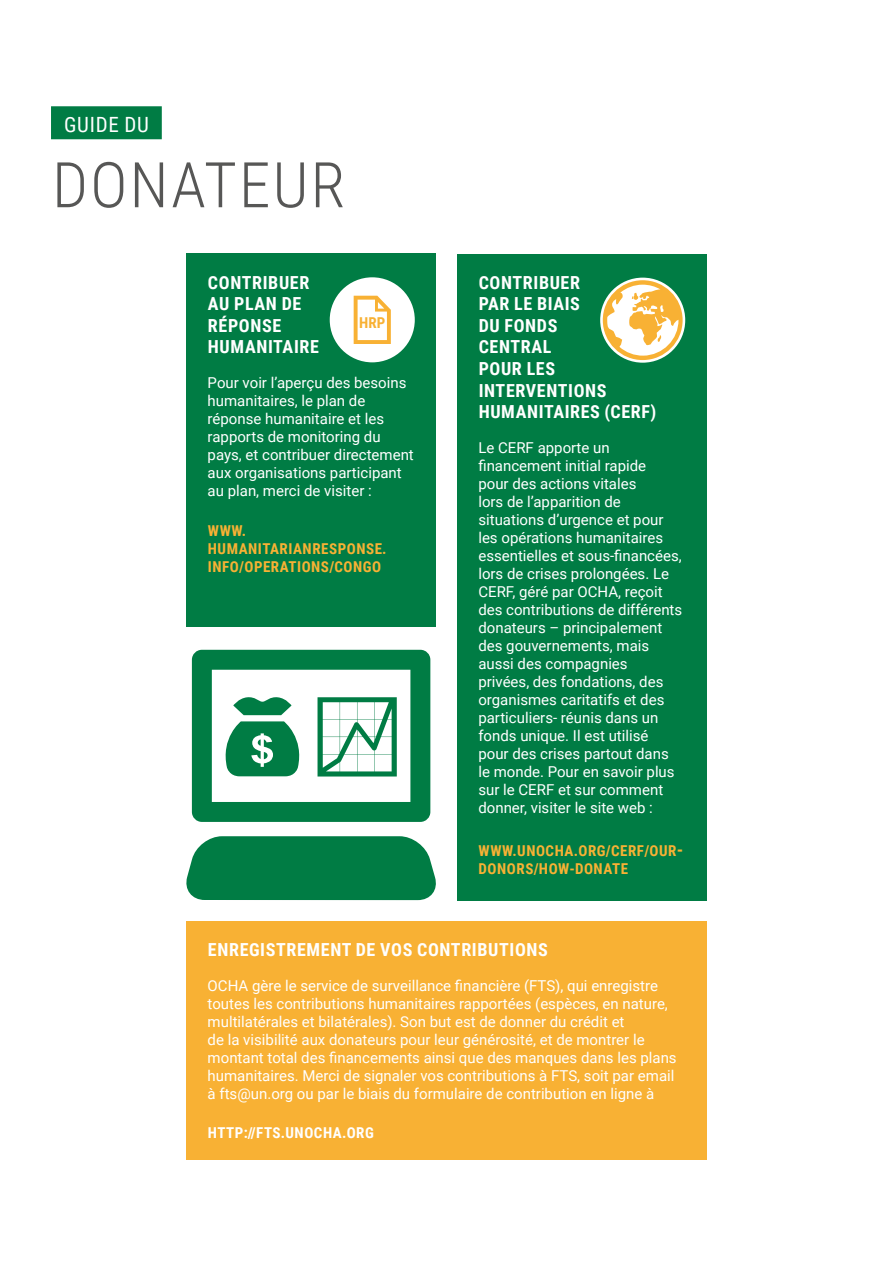
<style>
.page{position:relative;width:893px;height:1263px;background:#fff}
.page>*{position:absolute;margin:0;border:0;box-sizing:border-box;transform-origin:0 0}
.t1{font:300 63px "Roboto Condensed";letter-spacing:.035em;color:#575756}
.t2{font:21px "Roboto Condensed";letter-spacing:.035em;color:#fff}
.t3{font:700 18px/21.6px "Roboto Condensed";letter-spacing:.035em;color:#fff}
.t4{font:15px/18px "Roboto";color:#fff}
.t5{font:700 15px/18px "Roboto Condensed";letter-spacing:.035em;color:#f8b134}
.t6{font:700 15px "Roboto Condensed";letter-spacing:.035em;color:#fff}
.s1{font-size:18px}
</style>
<div class="page">
<div style="left:51px;top:106px;width:111px;height:33px;background:#007c44"></div>
<div style="left:186px;top:254px;width:250px;height:373px;background:#007c44"></div>
<div style="left:330px;top:277px;width:85px;height:85px;background:#fff;border-radius:50%"></div>
<svg style="left:354px;top:296px;width:37px;height:48px"></svg>
<div style="left:457px;top:254px;width:250px;height:646px;background:#007c44"></div>
<svg style="left:600px;top:278px;width:85px;height:85px"></svg>
<svg style="left:603px;top:280px;width:80px;height:80px;background:#d7cb8e"></svg>
<div style="left:186px;top:921px;width:521px;height:238px;background:#f8b134"></div>
<svg style="left:186px;top:650px;width:250px;height:250px;fill:#007c44"></svg>
<h2 class="t2" style="left:64px;top:109px;width:86px">GUIDE DU</h2>
<h1 class="t1" style="left:52px;top:141px;width:295px">DONATEUR</h1>
<p class="t3" style="left:208px;top:271px;width:112px">CONTRIBUER<br>AU PLAN DE<br>RÉPONSE<br>HUMANITAIRE</p>
<p class="t4" style="left:208px;top:374px;width:208px">Pour voir l’aperçu des besoins humanitaires, le plan de réponse humanitaire et les rapports de monitoring du pays, et contribuer directement aux organisations participant au plan, merci de visiter :</p>
<p class="t5" style="left:208px;top:521px;width:180px">WWW.<br>HUMANITARIANRESPONSE.<br>INFO/OPERATIONS/CONGO</p>
<p class="t5" style="left:359px;top:314px;width:28px">HRP</p>
<p class="t3" style="left:479px;top:271px;width:179px">CONTRIBUER<br>PAR LE BIAIS<br>DU FONDS<br>CENTRAL<br>POUR LES<br>INTERVENTIONS<br>HUMANITAIRES (CERF)</p>
<p class="t4" style="left:478px;top:438px;width:205px">Le CERF apporte un financement initial rapide<br>pour des actions vitales<br>lors de l’apparition de situations d’urgence et pour les opérations humanitaires essentielles et sous-financées, lors de crises prolongées. Le<br>CERF, géré par OCHA, reçoit des contributions de différents donateurs – principalement des gouvernements, mais aussi des compagnies privées, des fondations, des organismes caritatifs et des particuliers- réunis dans un fonds unique. Il est utilisé pour des crises partout dans le monde. Pour en savoir plus sur le CERF et sur comment donner, visiter le site web :</p>
<p class="t5" style="left:479px;top:841px;width:206px">WWW.UNOCHA.ORG/CERF/OUR<span class="s1">-<br></span>DONORS/HOW-DONATE</p>
<p class="t3" style="left:208px;top:938px;width:341px">ENREGISTREMENT DE VOS CONTRIBUTIONS</p>
<p class="t4" style="left:208px;top:976px;width:471px">OCHA gère le service de surveillance financière (FTS), qui enregistre toutes les contributions humanitaires rapportées (espèces, en nature, multilatérales et bilatérales). Son but est de donner du crédit et<br>de la visibilité aux donateurs pour leur générosité, et de montrer le montant total des financements ainsi que des manques dans les plans humanitaires. Merci de signaler vos contributions à FTS, soit par email à fts@un.org ou par le biais du formulaire de contribution en ligne à</p>
<p class="t6" style="left:208px;top:1122px;width:167px">HTTP://FTS.UNOCHA.ORG</p>
</div>
